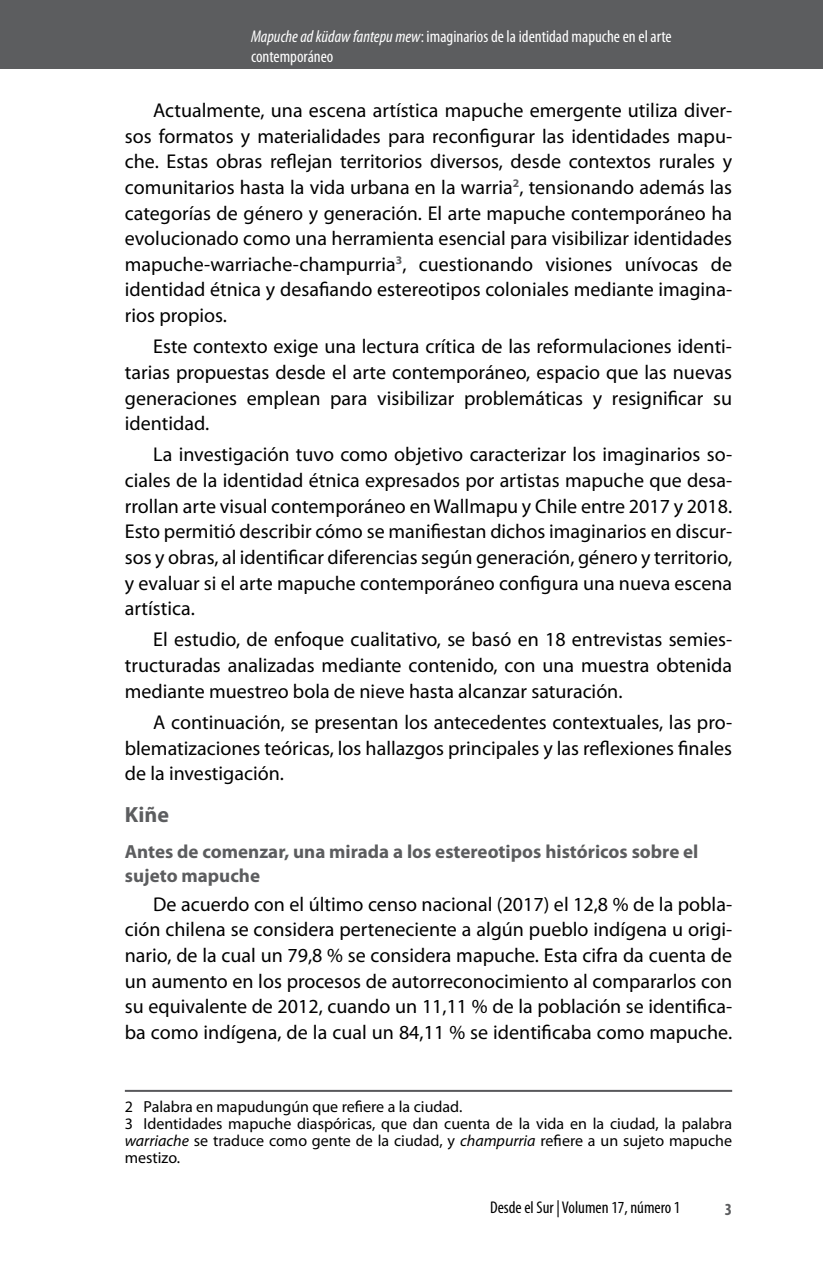
<style>
.page{position:relative;width:823px;height:1265px;background:#fff}
.page>*{position:absolute;margin:0;border:0;box-sizing:border-box;transform-origin:0 0}
.t1{font:700 22px "Myriad Pro";color:#5c5d5f}
.t2{font:20px/25.6px "Myriad Pro";color:#000;text-align:justify}
.t3{font:700 19px/24.6px "Myriad Pro";color:#5c5d5f}
.t4{font:condensed 17px/20px "Myriad Pro";color:#fff}
.t5{font:condensed 17px "Myriad Pro";color:#000}
.t6{font:700 condensed 17px "Myriad Pro";color:#5c5d5f}
.t7{font:16px/17px "Myriad Pro";color:#000}
.s1{font-style:italic}
</style>
<div class="page">
<div style="left:0;top:0;width:822px;height:68px;background:#5c5d5f"></div>
<hr style="left:125px;top:1089px;width:606px;height:2px;background:#58585b">
<p class="t4" style="left:251px;top:26px;width:422px"><span class="s1">Mapuche ad küdaw fantepu mew</span>: imaginarios de la identidad mapuche en el arte contemporáneo</p>
<p class="t2" style="left:125px;top:97px;width:608px;text-indent:28px">Actualmente, una escena artística mapuche emergente utiliza diver&shy;sos formatos y materialidades para reconfigurar las identidades mapu&shy;che. Estas obras reflejan territorios diversos, desde contextos rurales y comunitarios hasta la vida urbana en la warria<sup>2</sup>, tensionando además las categorías de género y generación. El arte mapuche contemporáneo ha evolucionado como una herramienta esencial para visibilizar identidades mapuche-warriache-champurria<sup>3</sup>, cuestionando visiones unívocas de identidad étnica y desafiando estereotipos coloniales mediante imagina&shy;rios propios.</p>
<p class="t2" style="left:125px;top:333px;width:608px;text-indent:28px">Este contexto exige una lectura crítica de las reformulaciones identi&shy;tarias propuestas desde el arte contemporáneo, espacio que las nuevas generaciones emplean para visibilizar problemáticas y resignificar su identidad.</p>
<p class="t2" style="left:125px;top:441px;width:608px;text-indent:28px">La investigación tuvo como objetivo caracterizar los imaginarios so&shy;ciales de la identidad étnica expresados por artistas mapuche que desa&shy;rrollan arte visual contemporáneo en Wallmapu y Chile entre 2017 y 2018.<br>Esto permitió describir cómo se manifiestan dichos imaginarios en discur&shy;sos y obras, al identificar diferencias según generación, género y territorio, y evaluar si el arte mapuche contemporáneo configura una nueva escena artística.</p>
<p class="t2" style="left:125px;top:626px;width:608px;text-indent:28px">El estudio, de enfoque cualitativo, se basó en 18 entrevistas semies&shy;tructuradas analizadas mediante contenido, con una muestra obtenida mediante muestreo bola de nieve hasta alcanzar saturación.</p>
<p class="t2" style="left:125px;top:709px;width:608px;text-indent:28px">A continuación, se presentan los antecedentes contextuales, las pro&shy;blematizaciones teóricas, los hallazgos principales y las reflexiones finales de la investigación.</p>
<p class="t1" style="left:125px;top:800px;width:46px">Kiñe</p>
<p class="t3" style="left:125px;top:838px;width:575px">Antes de comenzar, una mirada a los estereotipos históricos sobre el sujeto mapuche</p>
<p class="t2" style="left:125px;top:890px;width:608px;text-indent:28px">De acuerdo con el último censo nacional (2017) el 12,8 % de la pobla&shy;ción chilena se considera perteneciente a algún pueblo indígena u origi&shy;nario, de la cual un 79,8 % se considera mapuche. Esta cifra da cuenta de un aumento en los procesos de autorreconocimiento al compararlos con su equivalente de 2012, cuando un 11,11 % de la población se identifica&shy;ba como indígena, de la cual un 84,11 % se identificaba como mapuche.</p>
<p class="t7" style="left:125px;top:1097px;width:608px">2 Palabra en mapudungún que refiere a la ciudad.<br>3 Identidades mapuche diaspóricas, que dan cuenta de la vida en la ciudad, la palabra <span class="s1">warriache</span> se traduce como gente de la ciudad, y <span class="s1">champurria</span> refiere a un sujeto mapuche mestizo.</p>
<p class="t5" style="left:489px;top:1196px;width:192px">Desde el Sur | Volumen 17, número 1</p>
<p class="t6" style="left:724px;top:1198px;width:9px">3</p>
</div>
